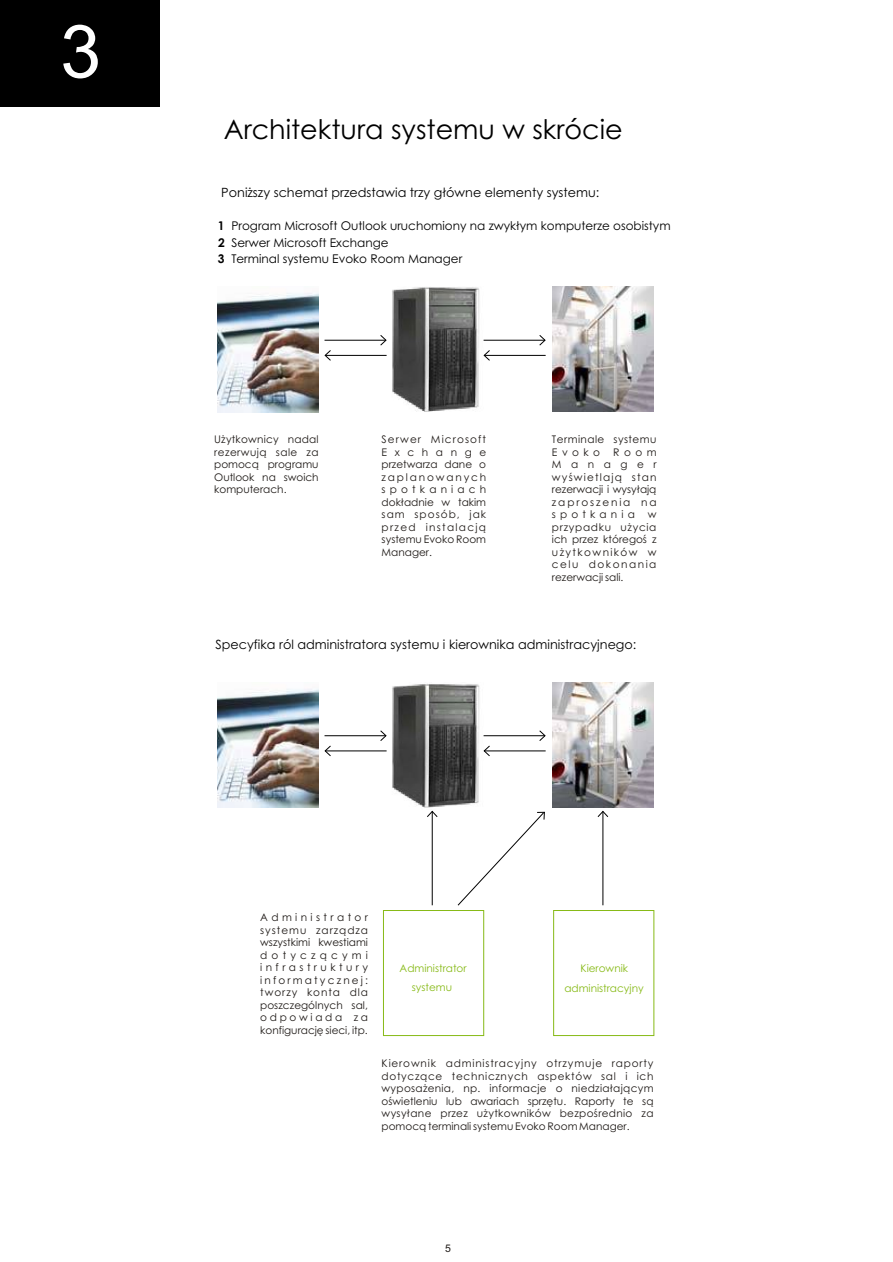
<style>
.page{position:relative;width:893px;height:1262px;background:#fff}
.page>*{position:absolute;margin:0;border:0;box-sizing:border-box;transform-origin:0 0}
.t1{font:73.5px "Arial";color:#fff}
.t2{font:27px "Century Gothic";color:#000}
.t3{font:12.75px "Century Gothic";color:#000}
.t4{font:12px/16.5px "Century Gothic";color:#000}
.t5{font:10.5px/12.5px "Century Gothic";color:#1f1a17;text-align:justify}
.t6{font:10.5px/19.2px "Century Gothic";color:#87ba17;text-align:center}
.t7{font:10.5px/12.5px "Century Gothic";letter-spacing:.04em;color:#1f1a17}
.t8{font:10.5px "Arial";color:#1f1a17}
.s1{font-weight:700}
</style>
<div class="page">
<div style="left:0;top:0;width:159px;height:107px;background:#000"></div>
<img style="left:218px;top:293px;width:100px;height:119px">
<img style="left:392px;top:287px;width:88px;height:125px">
<img style="left:552px;top:286px;width:101px;height:125px">
<hr style="left:324px;top:340px;width:62px;height:1px;background:#000">
<svg style="left:379px;top:335px;width:8px;height:11px"></svg>
<hr style="left:325px;top:355px;width:61px;height:1px;background:#000">
<svg style="left:324px;top:350px;width:8px;height:11px"></svg>
<hr style="left:483px;top:340px;width:62px;height:1px;background:#000">
<svg style="left:538px;top:335px;width:8px;height:11px"></svg>
<hr style="left:484px;top:355px;width:61px;height:1px;background:#000">
<svg style="left:483px;top:350px;width:8px;height:11px"></svg>
<img style="left:218px;top:689px;width:100px;height:118px">
<img style="left:392px;top:684px;width:88px;height:124px">
<img style="left:552px;top:682px;width:101px;height:125px">
<hr style="left:324px;top:735px;width:62px;height:1px;background:#000">
<svg style="left:379px;top:730px;width:8px;height:11px"></svg>
<hr style="left:325px;top:750px;width:61px;height:1px;background:#000">
<svg style="left:324px;top:745px;width:8px;height:12px"></svg>
<hr style="left:483px;top:735px;width:62px;height:1px;background:#000">
<svg style="left:538px;top:730px;width:8px;height:11px"></svg>
<hr style="left:484px;top:750px;width:61px;height:1px;background:#000">
<svg style="left:483px;top:745px;width:8px;height:12px"></svg>
<div style="left:383px;top:910px;width:101px;height:126px;border:1px solid #87ba17"></div>
<div style="left:553px;top:910px;width:101px;height:126px;border:1px solid #87ba17"></div>
<hr style="left:432px;top:811px;width:1px;height:94px;background:#000">
<svg style="left:427px;top:810px;width:11px;height:8px"></svg>
<svg style="left:457px;top:811px;width:88px;height:95px"></svg>
<hr style="left:602px;top:811px;width:1px;height:94px;background:#000">
<svg style="left:597px;top:810px;width:12px;height:8px"></svg>
<h1 class="t1" style="left:60px;top:24px;width:42px">3</h1>
<h2 class="t2" style="left:224px;top:118px;width:400px">Architektura systemu w skrócie</h2>
<p class="t3" style="left:221px;top:188px;width:379px">Poniższy schemat przedstawia trzy główne elementy systemu:</p>
<p class="t4" style="left:218px;top:219px;width:454px"><span class="s1">1</span> Program Microsoft Outlook uruchomiony na zwykłym komputerze osobistym<br><span class="s1">2</span> Serwer Microsoft Exchange<br><span class="s1">3</span> Terminal systemu Evoko Room Manager</p>
<p class="t5" style="left:214px;top:434px;width:106px">Użytkownicy nadal rezerwują sale za pomocą programu Outlook na swoich komputerach.</p>
<p class="t7" style="left:552px;top:434px;width:106px">Terminale systemu<br>Evoko</p>
<p class="t5" style="left:381px;top:434px;width:106px">Serwer Microsoft Exchange przetwarza dane o zaplanowanych spotkaniach dokładnie w takim sam sposób, jak przed instalacją systemu Evoko Room Manager.</p>
<p class="t5" style="left:552px;top:446px;width:106px;text-indent:61px">Room Manager wyświetlają stan rezerwacji i wysyłają zaproszenia na spotkania w przypadku użycia ich przez któregoś z użytkowników w celu dokonania rezerwacji sali.</p>
<p class="t3" style="left:215px;top:639px;width:422px">Specyfika ról administratora systemu i kierownika administracyjnego:</p>
<p class="t5" style="left:260px;top:912px;width:109px">Administrator systemu zarządza wszystkimi kwestiami dotyczącymi infrastruktury informatycznej: tworzy konta dla poszczególnych sal, odpowiada za konfigurację sieci, itp.</p>
<p class="t6" style="left:399px;top:959px;width:68px">Administrator systemu</p>
<p class="t6" style="left:564px;top:959px;width:81px">Kierownik administracyjny</p>
<p class="t5" style="left:381px;top:1058px;width:273px">Kierownik administracyjny otrzymuje raporty dotyczące technicznych aspektów sal i ich wyposażenia, np. informacje o niedziałającym oświetleniu lub awariach sprzętu. Raporty te są wysyłane przez użytkowników bezpośrednio za pomocą terminali systemu Evoko Room Manager.</p>
<p class="t8" style="left:445px;top:1244px;width:7px">5</p>
</div>
